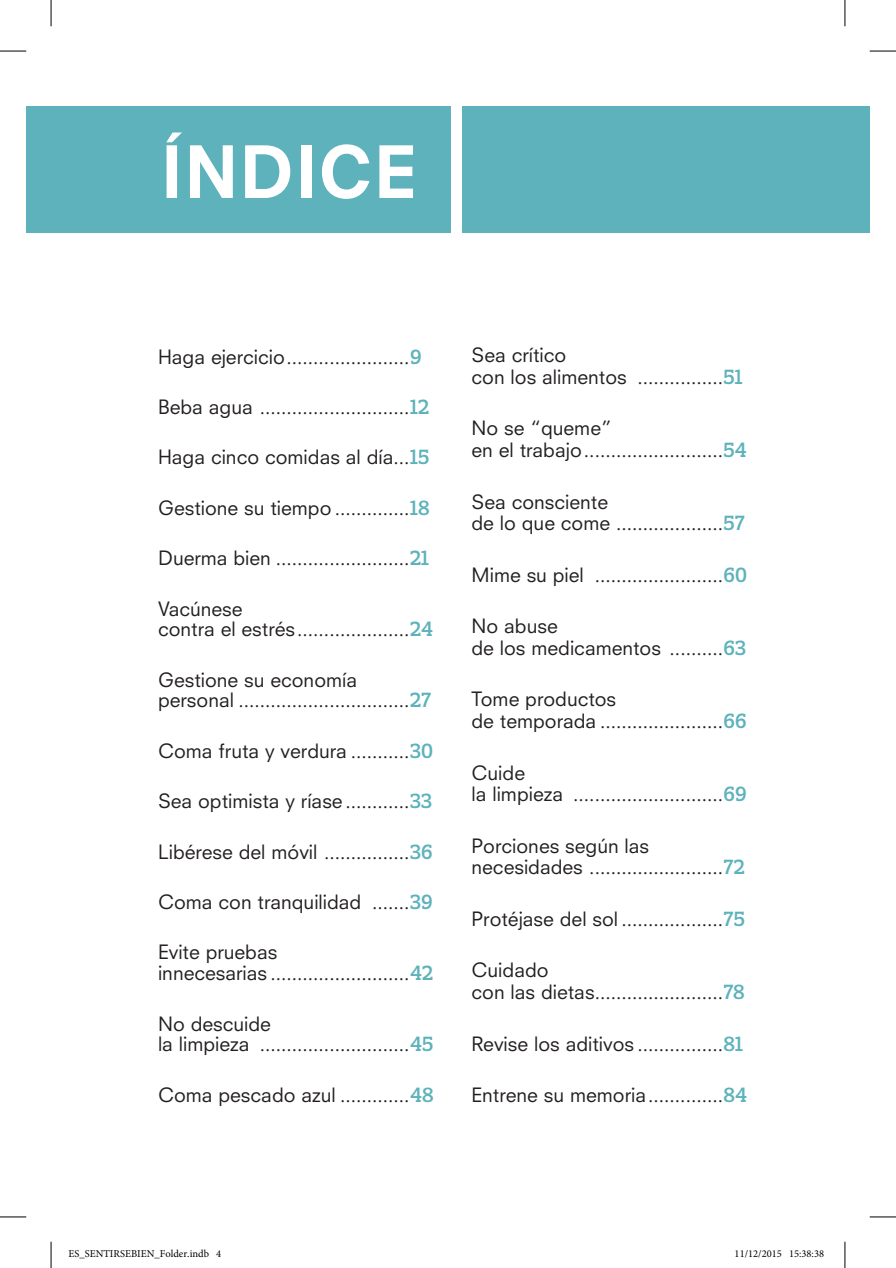
<style>
.page{position:relative;width:896px;height:1268px;background:#fff}
.page>*{position:absolute;margin:0;border:0;box-sizing:border-box;transform-origin:0 0}
.t1{font:800 70px "Neuzeit SLT Std";letter-spacing:.01em;color:#fff}
.t2{font:19.25px/21.7px "Neuzeit SLT Std";color:#231f20}
.t3{font:10.5px "Minion Pro";color:#000}
.s1{font-family:"Prelo Slab";font-weight:600;font-size:21px;color:#5db2bb}
</style>
<div class="page">
<div style="left:26px;top:106px;width:424px;height:127px;background:#5db2bb"></div>
<div style="left:462px;top:106px;width:408px;height:127px;background:#5db2bb"></div>
<svg style="left:0;top:51px;width:26px;height:1px"></svg>
<svg style="left:870px;top:51px;width:26px;height:1px"></svg>
<svg style="left:0;top:1217px;width:26px;height:1px"></svg>
<svg style="left:870px;top:1217px;width:26px;height:1px"></svg>
<svg style="left:51px;top:0;width:1px;height:26px"></svg>
<svg style="left:51px;top:1242px;width:1px;height:26px"></svg>
<svg style="left:844px;top:0;width:1px;height:26px"></svg>
<svg style="left:844px;top:1242px;width:1px;height:26px"></svg>
<h1 class="t1" style="left:160px;top:129px;width:258px">ÍNDICE</h1>
<p class="t2" style="left:158px;top:345px;width:265px">Haga ejercicio.......................<span class="s1">9</span></p>
<p class="t2" style="left:158px;top:396px;width:273px">Beba agua ............................<span class="s1">12</span></p>
<p class="t2" style="left:158px;top:446px;width:273px">Haga cinco comidas al día...<span class="s1">15</span></p>
<p class="t2" style="left:158px;top:497px;width:273px">Gestione su tiempo ..............<span class="s1">18</span></p>
<p class="t2" style="left:158px;top:547px;width:273px">Duerma bien .........................<span class="s1">21</span></p>
<p class="t2" style="left:158px;top:598px;width:277px;line-height:20.7px">Vacúnese<br>contra el estrés.....................<span class="s1">24</span></p>
<p class="t2" style="left:158px;top:669px;width:275px;line-height:20.7px">Gestione su economía personal ................................<span class="s1">27</span></p>
<p class="t2" style="left:158px;top:740px;width:276px">Coma fruta y verdura ...........<span class="s1">30</span></p>
<p class="t2" style="left:158px;top:790px;width:275px">Sea optimista y ríase ............<span class="s1">33</span></p>
<p class="t2" style="left:158px;top:840px;width:276px">Libérese del móvil ................<span class="s1">36</span></p>
<p class="t2" style="left:158px;top:891px;width:276px">Coma con tranquilidad .......<span class="s1">39</span></p>
<p class="t2" style="left:158px;top:942px;width:277px;line-height:20.7px">Evite pruebas<br>innecesarias ..........................<span class="s1">42</span></p>
<p class="t2" style="left:158px;top:1013px;width:277px;line-height:20.7px">No descuide<br>la limpieza ............................<span class="s1">45</span></p>
<p class="t2" style="left:158px;top:1084px;width:277px">Coma pescado azul .............<span class="s1">48</span></p>
<p class="t2" style="left:471px;top:344px;width:273px">Sea crítico<br>con los alimentos ................<span class="s1">51</span></p>
<p class="t2" style="left:471px;top:417px;width:277px">No se “queme”<br>en el trabajo..........................<span class="s1">54</span></p>
<p class="t2" style="left:471px;top:490px;width:275px">Sea consciente<br>de lo que come ....................<span class="s1">57</span></p>
<p class="t2" style="left:471px;top:564px;width:277px">Mime su piel ........................<span class="s1">60</span></p>
<p class="t2" style="left:471px;top:615px;width:276px">No abuse<br>de los medicamentos ..........<span class="s1">63</span></p>
<p class="t2" style="left:471px;top:688px;width:277px">Tome productos<br>de temporada .......................<span class="s1">66</span></p>
<p class="t2" style="left:471px;top:761px;width:277px">Cuide<br>la limpieza ............................<span class="s1">69</span></p>
<p class="t2" style="left:471px;top:835px;width:275px">Porciones según las necesidades .........................<span class="s1">72</span></p>
<p class="t2" style="left:471px;top:908px;width:275px">Protéjase del sol ...................<span class="s1">75</span></p>
<p class="t2" style="left:471px;top:959px;width:275px">Cuidado<br>con las dietas........................<span class="s1">78</span></p>
<p class="t2" style="left:471px;top:1032px;width:273px">Revise los aditivos ................<span class="s1">81</span></p>
<p class="t2" style="left:471px;top:1084px;width:277px">Entrene su memoria..............<span class="s1">84</span></p>
<p class="t3" style="left:69px;top:1247px;width:154px">ES_SENTIRSEBIEN_Folder.indb 4</p>
<p class="t3" style="left:735px;top:1247px;width:91px">11/12/2015 15:38:38</p>
</div>
